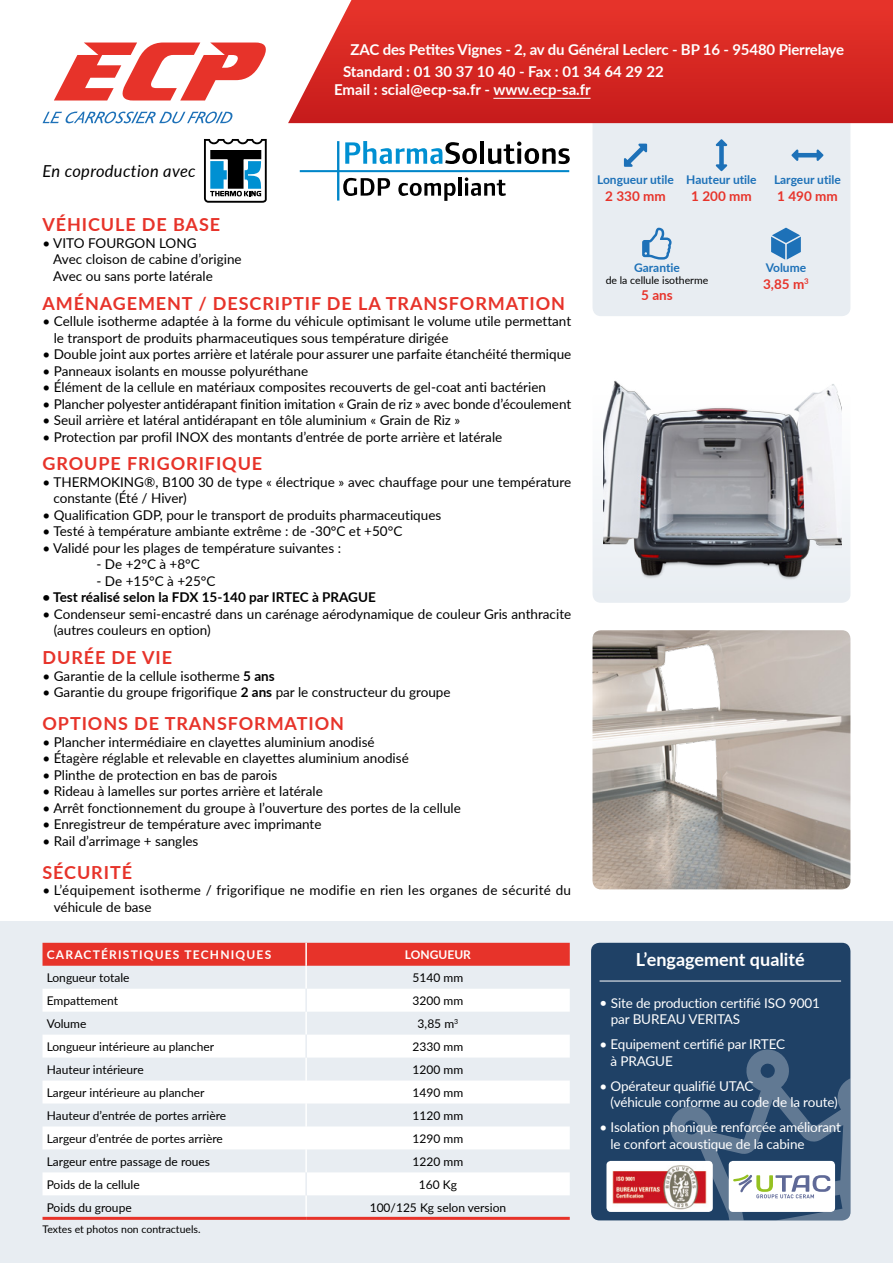
<style>
.page{position:relative;width:893px;height:1263px;background:#fff}
.page>*{position:absolute;margin:0;border:0;box-sizing:border-box;transform-origin:0 0}
.t1{font:700 18px "Lato";letter-spacing:.05em;color:#e7332a}
.t2{font:700 18px "Lato";color:#fff}
.t3{font:italic 16.5px "Lato";letter-spacing:.02em;color:#000}
.t4{font:700 15px/22.2px "Lato";letter-spacing:-.01em;color:#fff}
.t5{font:13.5px/16.5px "Lato";color:#000}
.t6{font:13.5px/16.5px "Lato";letter-spacing:-.01em;color:#fff}
.t7{font:700 13.5px "Lato";color:#000}
.t8{font:700 13.5px "Lato";color:#e7332a}
.t9{font:12px "Lato";color:#000}
.t10{font:700 12px "Lato";color:#1d71b8}
.t11{font:700 12px "Lato";letter-spacing:.1em;color:#fff}
.t12{font:700 12px "Lato";color:#fff}
.t13{font:10.5px "Lato";color:#000}
.s1{font-weight:700}
</style>
<div class="page">
<div style="left:592px;top:110px;width:258px;height:206px;background:#e8edf2;border-radius:9px"></div>
<svg style="left:771px;top:228px;width:30px;height:32px"></svg>
<svg style="left:716px;top:139px;width:11px;height:32px"></svg>
<svg style="left:791px;top:150px;width:32px;height:11px"></svg>
<svg style="left:624px;top:144px;width:23px;height:23px"></svg>
<svg style="left:642px;top:228px;width:30px;height:32px"></svg>
<div style="left:0;top:921px;width:893px;height:342px;background:#e8edf2"></div>
<svg style="left:43px;top:112px;width:190px;height:11px"></svg>
<svg style="left:54px;top:43px;width:212px;height:58px"></svg>
<svg style="left:288px;top:0;width:605px;height:123px;background:#d8322e"></svg>
<hr style="left:493px;top:98px;width:97px;height:1px;background:#fff">
<div style="left:43px;top:943px;width:527px;height:23px;background:#e7332a"></div>
<svg style="left:43px;top:989px;width:527px;height:206px;fill:#fff"></svg>
<hr style="left:305px;top:966px;width:2px;height:23px;background:#fff">
<hr style="left:305px;top:1012px;width:2px;height:23px;background:#fff">
<hr style="left:305px;top:1057px;width:2px;height:23px;background:#fff">
<hr style="left:305px;top:1080px;width:2px;height:23px;background:#fff">
<hr style="left:305px;top:1103px;width:2px;height:23px;background:#fff">
<hr style="left:305px;top:1126px;width:2px;height:23px;background:#fff">
<hr style="left:305px;top:1149px;width:2px;height:23px;background:#fff">
<hr style="left:305px;top:1195px;width:2px;height:22px;background:#fff">
<hr style="left:43px;top:1217px;width:263px;height:3px;background:#e7332a">
<hr style="left:306px;top:1217px;width:264px;height:3px;background:#e7332a">
<hr style="left:305px;top:1172px;width:2px;height:23px;background:#e8edf2">
<hr style="left:305px;top:1035px;width:2px;height:22px;background:#e8edf2">
<hr style="left:305px;top:989px;width:2px;height:23px;background:#e8edf2">
<hr style="left:305px;top:943px;width:2px;height:23px;background:#fff">
<div style="left:592px;top:344px;width:258px;height:259px;background:linear-gradient(to bottom,#fff,#e8edf2);border-radius:9px"></div>
<img style="left:603px;top:360px;width:239px;height:233px">
<img style="left:592px;top:630px;width:258px;height:259px">
<div style="left:591px;top:943px;width:259px;height:277px;background:#1f4166;border-radius:9px"></div>
<hr style="left:600px;top:981px;width:241px;height:1px;background:#fff">
<img style="left:606px;top:1161px;width:62px;height:51px">
<svg style="left:668px;top:1049px;width:182px;height:171px"></svg>
<svg style="left:345px;top:141px;width:132px;height:23px"></svg>
<hr style="left:480px;top:141px;width:4px;height:23px;background:#000">
<svg style="left:488px;top:142px;width:82px;height:22px"></svg>
<hr style="left:337px;top:141px;width:2px;height:60px;background:#0086c9">
<hr style="left:300px;top:170px;width:269px;height:2px;background:#0086c9">
<svg style="left:343px;top:178px;width:47px;height:18px"></svg>
<svg style="left:398px;top:183px;width:58px;height:18px"></svg>
<hr style="left:458px;top:177px;width:3px;height:19px;background:#000">
<svg style="left:465px;top:177px;width:41px;height:19px"></svg>
<svg style="left:204px;top:139px;width:63px;height:64px"></svg>
<p class="t3" style="left:43px;top:159px;width:155px">En coproduction avec</p>
<p class="t4" style="left:343px;top:37px;width:503px;text-indent:8px">ZAC des Petites Vignes - 2, av du Général Leclerc - BP 16 - 95480 Pierrelaye<br>Standard : 01 30 37 10 40 - Fax : 01 34 64 29 22</p>
<p class="t4" style="left:334px;top:78px;width:258px">Email : scial@ecp-sa.fr - www.ecp-sa.fr</p>
<p class="t10" style="left:597px;top:171px;width:78px">Longueur utile</p>
<p class="t8" style="left:605px;top:186px;width:62px">2 330 mm</p>
<p class="t10" style="left:686px;top:171px;width:72px">Hauteur utile</p>
<p class="t8" style="left:691px;top:186px;width:62px">1 200 mm</p>
<p class="t10" style="left:774px;top:171px;width:68px">Largeur utile</p>
<p class="t8" style="left:777px;top:186px;width:62px">1 490 mm</p>
<h1 class="t1" style="left:43px;top:212px;width:179px">VÉHICULE DE BASE</h1>
<p class="t5" style="left:53px;top:234px;width:190px;text-indent:-11px">• VITO FOURGON LONG<br>Avec cloison de cabine d’origine<br>Avec ou sans porte latérale</p>
<h1 class="t1" style="left:43px;top:290px;width:524px">AMÉNAGEMENT / DESCRIPTIF DE LA TRANSFORMATION</h1>
<p class="t5" style="left:54px;top:312px;width:519px;text-indent:-11px">• Cellule isotherme adaptée à la forme du véhicule optimisant le volume utile permettant le transport de produits pharmaceutiques sous température dirigée</p>
<p class="t5" style="left:43px;top:345px;width:530px">• Double joint aux portes arrière et latérale pour assurer une parfaite étanchéité thermique</p>
<p class="t5" style="left:43px;top:362px;width:267px">• Panneaux isolants en mousse polyuréthane</p>
<p class="t5" style="left:43px;top:378px;width:505px">• Élément de la cellule en matériaux composites recouverts de gel-coat anti bactérien</p>
<p class="t5" style="left:43px;top:395px;width:530px">• Plancher polyester antidérapant finition imitation « Grain de riz » avec bonde d’écoulement</p>
<p class="t5" style="left:43px;top:411px;width:419px">• Seuil arrière et latéral antidérapant en tôle aluminium « Grain de Riz »</p>
<p class="t5" style="left:43px;top:428px;width:461px">• Protection par profil INOX des montants d’entrée de porte arrière et latérale</p>
<h1 class="t1" style="left:43px;top:451px;width:221px">GROUPE FRIGORIFIQUE</h1>
<p class="t5" style="left:53px;top:473px;width:519px;text-indent:-11px">• THERMOKING®, B100 30 de type « électrique » avec chauffage pour une température constante (Été / Hiver)</p>
<p class="t5" style="left:43px;top:506px;width:400px">• Qualification GDP, pour le transport de produits pharmaceutiques</p>
<p class="t5" style="left:43px;top:523px;width:361px">• Testé à température ambiante extrême : de -30°C et +50°C</p>
<p class="t5" style="left:43px;top:539px;width:300px">• Validé pour les plages de température suivantes :</p>
<p class="t5" style="left:97px;top:556px;width:105px">- De +2°C à +8°C</p>
<p class="t5" style="left:97px;top:572px;width:121px">- De +15°C à +25°C</p>
<p class="t7" style="left:43px;top:587px;width:335px">• Test réalisé selon la FDX 15-140 par IRTEC à PRAGUE</p>
<p class="t5" style="left:54px;top:605px;width:519px;text-indent:-11px">• Condenseur semi-encastré dans un carénage aérodynamique de couleur Gris anthracite (autres couleurs en option)</p>
<h1 class="t1" style="left:43px;top:644px;width:131px">DURÉE DE VIE</h1>
<p class="t5" style="left:43px;top:667px;width:234px">• Garantie de la cellule isotherme <span class="s1">5 ans</span></p>
<p class="t5" style="left:43px;top:683px;width:409px">• Garantie du groupe frigorifique <span class="s1">2 ans</span> par le constructeur du groupe</p>
<h1 class="t1" style="left:43px;top:710px;width:303px">OPTIONS DE TRANSFORMATION</h1>
<p class="t5" style="left:43px;top:733px;width:334px">• Plancher intermédiaire en clayettes aluminium anodisé</p>
<p class="t5" style="left:43px;top:749px;width:368px">• Étagère réglable et relevable en clayettes aluminium anodisé</p>
<p class="t5" style="left:43px;top:766px;width:236px">• Plinthe de protection en bas de parois</p>
<p class="t5" style="left:43px;top:782px;width:282px">• Rideau à lamelles sur portes arrière et latérale</p>
<p class="t5" style="left:43px;top:799px;width:420px">• Arrêt fonctionnement du groupe à l’ouverture des portes de la cellule</p>
<p class="t5" style="left:43px;top:815px;width:281px">• Enregistreur de température avec imprimante</p>
<p class="t5" style="left:43px;top:832px;width:157px">• Rail d’arrimage + sangles</p>
<h1 class="t1" style="left:43px;top:859px;width:91px">SÉCURITÉ</h1>
<p class="t5" style="left:54px;top:881px;width:519px;text-indent:-11px">• L’équipement isotherme / frigorifique ne modifie en rien les organes de sécurité du véhicule de base</p>
<p class="t11" style="left:47px;top:946px;width:226px">CARACTÉRISTIQUES TECHNIQUES</p>
<p class="t12" style="left:405px;top:946px;width:67px">LONGUEUR</p>
<p class="t9" style="left:47px;top:969px;width:84px">Longueur totale</p>
<p class="t9" style="left:413px;top:969px;width:52px">5140 mm</p>
<p class="t9" style="left:47px;top:992px;width:73px">Empattement</p>
<p class="t9" style="left:413px;top:992px;width:52px">3200 mm</p>
<p class="t9" style="left:47px;top:1015px;width:41px">Volume</p>
<p class="t9" style="left:418px;top:1015px;width:42px">3,85 m<sup>3</sup></p>
<p class="t9" style="left:47px;top:1038px;width:169px">Longueur intérieure au plancher</p>
<p class="t9" style="left:413px;top:1038px;width:52px">2330 mm</p>
<p class="t9" style="left:47px;top:1061px;width:98px">Hauteur intérieure</p>
<p class="t9" style="left:413px;top:1061px;width:52px">1200 mm</p>
<p class="t9" style="left:47px;top:1084px;width:159px">Largeur intérieure au plancher</p>
<p class="t9" style="left:413px;top:1084px;width:52px">1490 mm</p>
<p class="t9" style="left:47px;top:1107px;width:181px">Hauteur d’entrée de portes arrière</p>
<p class="t9" style="left:413px;top:1107px;width:52px">1120 mm</p>
<p class="t9" style="left:47px;top:1130px;width:178px">Largeur d’entrée de portes arrière</p>
<p class="t9" style="left:413px;top:1130px;width:52px">1290 mm</p>
<p class="t9" style="left:47px;top:1153px;width:165px">Largeur entre passage de roues</p>
<p class="t9" style="left:413px;top:1153px;width:52px">1220 mm</p>
<p class="t9" style="left:47px;top:1176px;width:95px">Poids de la cellule</p>
<p class="t9" style="left:419px;top:1176px;width:40px">160 Kg</p>
<p class="t9" style="left:47px;top:1199px;width:86px">Poids du groupe</p>
<p class="t9" style="left:370px;top:1199px;width:138px">100/125 Kg selon version</p>
<p class="t13" style="left:43px;top:1222px;width:160px">Textes et photos non contractuels.</p>
<p class="t10" style="left:634px;top:258px;width:47px">Garantie</p>
<p class="t13" style="left:606px;top:272px;width:104px">de la cellule isotherme</p>
<p class="t8" style="left:641px;top:285px;width:33px">5 ans</p>
<p class="t10" style="left:766px;top:259px;width:42px">Volume</p>
<p class="t8" style="left:763px;top:274px;width:47px">3,85 m<sup>3</sup></p>
<h1 class="t2" style="left:636px;top:946px;width:170px">L’engagement qualité</h1>
<p class="t6" style="left:611px;top:994px;width:211px">Site de production certifié ISO 9001 par BUREAU VERITAS</p>
<p class="t6" style="left:611px;top:1035px;width:176px;text-indent:-11px">• Equipement certifié par IRTEC à PRAGUE</p>
<p class="t6" style="left:611px;top:1077px;width:229px;text-indent:-11px">• Opérateur qualifié UTAC<br>(véhicule conforme au code de la route)</p>
<p class="t6" style="left:611px;top:1118px;width:232px;text-indent:-11px">• Isolation phonique renforcée améliorant le confort acoustique de la cabine</p>
</div>
